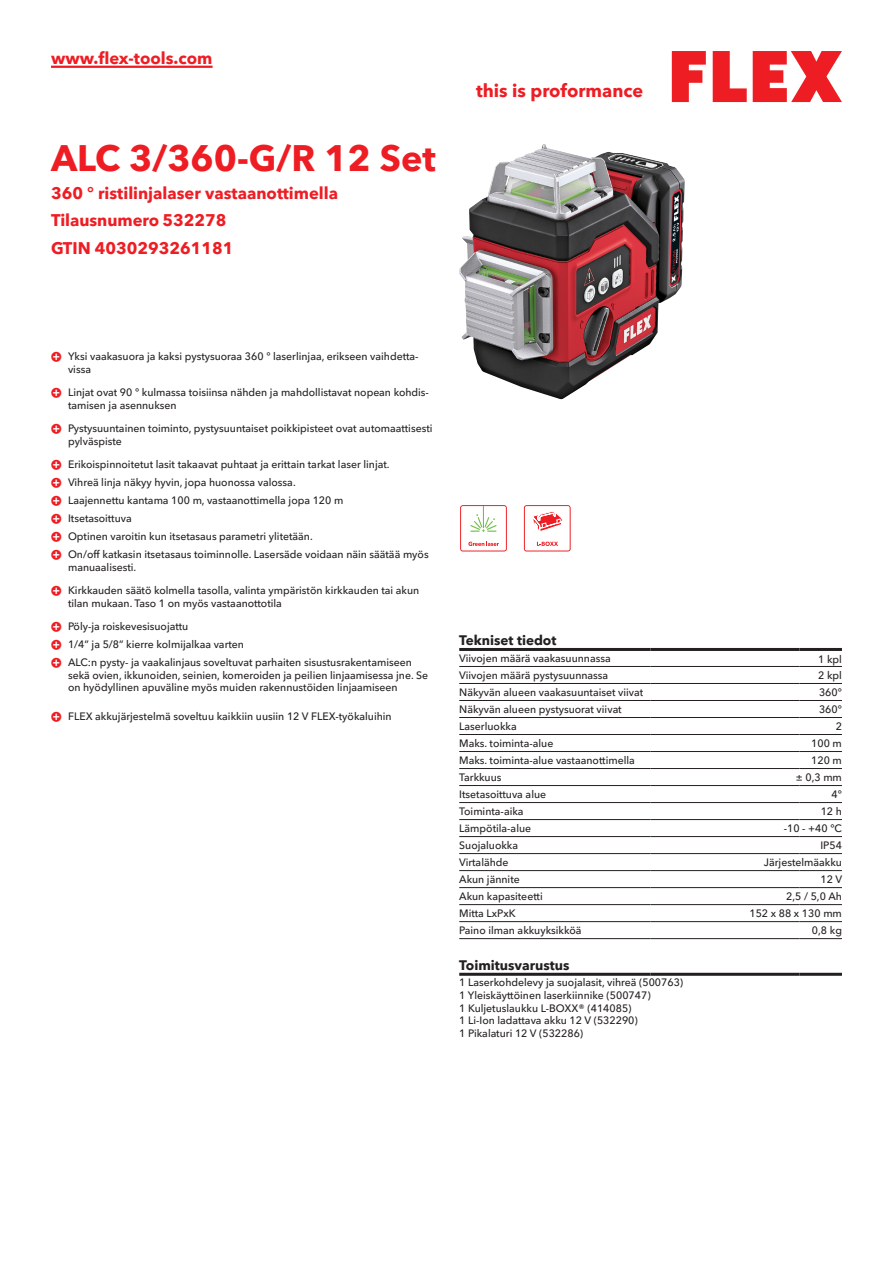
<style>
.page{position:relative;width:893px;height:1263px;background:#fff}
.page>*{position:absolute;margin:0;border:0;box-sizing:border-box;transform-origin:0 0}
.CB_AF_Product-name{font:700 36px "Avenir Next W1 G";color:#ee1d23}
.t1{font:700 18px "Avenir Next W1 G";color:#ee1d23}
.CB_AF_Product-short{font:700 16.5px "Avenir Next W1 G";color:#ee1d23}
.CB_AF_Order-number{font:700 16.5px "Avenir Next W1 G";color:#ee1d23}
.CB_AF_Table-headline{font:700 13.5px "Avenir Next W1 G";color:#231f20}
.CB_AF_Table-specific{font:500 10.5px/12.6px "Avenir Next W1 G";color:#231f20}
</style>
<div class="page">
<svg style="left:672px;top:51px;width:34px;height:51px"></svg>
<svg style="left:713px;top:51px;width:34px;height:51px"></svg>
<svg style="left:753px;top:51px;width:89px;height:51px"></svg>
<hr style="left:51px;top:66px;width:162px;height:2px;background:#ee1d23">
<img style="left:459px;top:144px;width:226px;height:255px">
<hr style="left:459px;top:666px;width:192px;height:1px;background:#231f20">
<hr style="left:651px;top:666px;width:148px;height:1px;background:#231f20">
<hr style="left:799px;top:666px;width:43px;height:1px;background:#231f20">
<hr style="left:459px;top:683px;width:192px;height:1px;background:#231f20">
<hr style="left:651px;top:683px;width:148px;height:1px;background:#231f20">
<hr style="left:799px;top:683px;width:43px;height:1px;background:#231f20">
<hr style="left:459px;top:700px;width:192px;height:1px;background:#231f20">
<hr style="left:651px;top:700px;width:148px;height:1px;background:#231f20">
<hr style="left:799px;top:700px;width:43px;height:1px;background:#231f20">
<hr style="left:459px;top:717px;width:192px;height:1px;background:#231f20">
<hr style="left:651px;top:717px;width:148px;height:1px;background:#231f20">
<hr style="left:799px;top:717px;width:43px;height:1px;background:#231f20">
<hr style="left:459px;top:734px;width:192px;height:1px;background:#231f20">
<hr style="left:651px;top:734px;width:148px;height:1px;background:#231f20">
<hr style="left:799px;top:734px;width:43px;height:1px;background:#231f20">
<hr style="left:459px;top:751px;width:192px;height:1px;background:#231f20">
<hr style="left:651px;top:751px;width:148px;height:1px;background:#231f20">
<hr style="left:799px;top:751px;width:43px;height:1px;background:#231f20">
<hr style="left:459px;top:768px;width:192px;height:1px;background:#231f20">
<hr style="left:651px;top:768px;width:148px;height:1px;background:#231f20">
<hr style="left:799px;top:768px;width:43px;height:1px;background:#231f20">
<hr style="left:459px;top:785px;width:192px;height:1px;background:#231f20">
<hr style="left:651px;top:785px;width:148px;height:1px;background:#231f20">
<hr style="left:799px;top:785px;width:43px;height:1px;background:#231f20">
<hr style="left:459px;top:802px;width:192px;height:1px;background:#231f20">
<hr style="left:651px;top:802px;width:148px;height:1px;background:#231f20">
<hr style="left:799px;top:802px;width:43px;height:1px;background:#231f20">
<hr style="left:459px;top:819px;width:192px;height:1px;background:#231f20">
<hr style="left:651px;top:819px;width:148px;height:1px;background:#231f20">
<hr style="left:799px;top:819px;width:43px;height:1px;background:#231f20">
<hr style="left:459px;top:836px;width:192px;height:1px;background:#231f20">
<hr style="left:651px;top:836px;width:148px;height:1px;background:#231f20">
<hr style="left:799px;top:836px;width:43px;height:1px;background:#231f20">
<hr style="left:459px;top:853px;width:192px;height:1px;background:#231f20">
<hr style="left:651px;top:853px;width:148px;height:1px;background:#231f20">
<hr style="left:799px;top:853px;width:43px;height:1px;background:#231f20">
<hr style="left:459px;top:870px;width:192px;height:1px;background:#231f20">
<hr style="left:651px;top:870px;width:148px;height:1px;background:#231f20">
<hr style="left:799px;top:870px;width:43px;height:1px;background:#231f20">
<hr style="left:459px;top:887px;width:192px;height:1px;background:#231f20">
<hr style="left:651px;top:887px;width:148px;height:1px;background:#231f20">
<hr style="left:799px;top:887px;width:43px;height:1px;background:#231f20">
<hr style="left:459px;top:904px;width:192px;height:1px;background:#231f20">
<hr style="left:651px;top:904px;width:148px;height:1px;background:#231f20">
<hr style="left:799px;top:904px;width:43px;height:1px;background:#231f20">
<hr style="left:459px;top:921px;width:192px;height:1px;background:#231f20">
<hr style="left:651px;top:921px;width:148px;height:1px;background:#231f20">
<hr style="left:799px;top:921px;width:43px;height:1px;background:#231f20">
<hr style="left:459px;top:938px;width:192px;height:1px;background:#231f20">
<hr style="left:651px;top:938px;width:148px;height:1px;background:#231f20">
<hr style="left:799px;top:938px;width:43px;height:1px;background:#231f20">
<hr style="left:459px;top:648px;width:192px;height:3px;background:#231f20">
<hr style="left:651px;top:648px;width:148px;height:3px;background:#231f20">
<hr style="left:799px;top:648px;width:43px;height:3px;background:#231f20">
<hr style="left:459px;top:973px;width:192px;height:3px;background:#231f20">
<hr style="left:651px;top:973px;width:148px;height:3px;background:#231f20">
<hr style="left:799px;top:973px;width:43px;height:3px;background:#231f20">
<svg style="left:460px;top:505px;width:47px;height:46px"></svg>
<svg style="left:524px;top:505px;width:47px;height:46px"></svg>
<h3 class="CB_AF_Product-short" style="left:51px;top:45px;width:163px">www.flex-tools.com</h3>
<p class="CB_AF_Product-name" style="left:51px;top:130px;width:386px">ALC 3/360-G/R 12 Set</p>
<p class="CB_AF_Product-short" style="left:51px;top:180px;width:288px">360 ° ristilinjalaser vastaanottimella</p>
<p class="CB_AF_Order-number" style="left:51px;top:207px;width:177px">Tilausnumero 532278</p>
<p class="CB_AF_Order-number" style="left:51px;top:235px;width:184px">GTIN 4030293261181</p>
<h2 class="t1" style="left:476px;top:77px;width:169px">this is proformance</h2>
<p class="CB_AF_Table-specific" style="left:68px;top:349px;width:352px">Yksi vaakasuora ja kaksi pystysuoraa 360 ° laserlinjaa, erikseen vaihdetta&shy;vissa</p>
<p class="CB_AF_Table-specific" style="left:68px;top:385px;width:362px">Linjat ovat 90 ° kulmassa toisiinsa nähden ja mahdollistavat nopean kohdis&shy;tamisen ja asennuksen</p>
<p class="CB_AF_Table-specific" style="left:68px;top:421px;width:366px">Pystysuuntainen toiminto, pystysuuntaiset poikkipisteet ovat automaattisesti pylväspiste</p>
<p class="CB_AF_Table-specific" style="left:68px;top:457px;width:323px">Erikoispinnoitetut lasit takaavat puhtaat ja erittain tarkat laser linjat.</p>
<p class="CB_AF_Table-specific" style="left:68px;top:475px;width:229px">Vihreä linja näkyy hyvin, jopa huonossa valossa.</p>
<p class="CB_AF_Table-specific" style="left:68px;top:493px;width:277px">Laajennettu kantama 100 m, vastaanottimella jopa 120 m</p>
<p class="CB_AF_Table-specific" style="left:68px;top:511px;width:65px">Itsetasoittuva</p>
<p class="CB_AF_Table-specific" style="left:68px;top:529px;width:246px">Optinen varoitin kun itsetasaus parametri ylitetään.</p>
<p class="CB_AF_Table-specific" style="left:68px;top:547px;width:362px">On/off katkasin itsetasaus toiminnolle. Lasersäde voidaan näin säätää myös manuaalisesti.</p>
<p class="CB_AF_Table-specific" style="left:68px;top:583px;width:353px">Kirkkauden säätö kolmella tasolla, valinta ympäristön kirkkauden tai akun tilan mukaan. Taso 1 on myös vastaanottotila</p>
<p class="CB_AF_Table-specific" style="left:68px;top:619px;width:122px">Pöly-ja roiskevesisuojattu</p>
<p class="CB_AF_Table-specific" style="left:68px;top:637px;width:177px">1/4” ja 5/8” kierre kolmijalkaa varten</p>
<p class="CB_AF_Table-specific" style="left:68px;top:655px;width:362px">ALC:n pysty- ja vaakalinjaus soveltuvat parhaiten sisustusrakentamiseen sekä ovien, ikkunoiden, seinien, komeroiden ja peilien linjaamisessa jne. Se on hyödyllinen apuväline myös muiden rakennustöiden linjaamiseen</p>
<p class="CB_AF_Table-specific" style="left:68px;top:709px;width:325px">FLEX akkujärjestelmä soveltuu kaikkiin uusiin 12 V FLEX-työkaluihin</p>
<p class="CB_AF_Table-headline" style="left:459px;top:630px;width:99px">Tekniset tiedot</p>
<p class="CB_AF_Table-specific" style="left:459px;top:651px;width:153px">Viivojen määrä vaakasuunnassa</p>
<p class="CB_AF_Table-specific" style="left:818px;top:652px;width:25px">1 kpl</p>
<p class="CB_AF_Table-specific" style="left:459px;top:668px;width:151px">Viivojen määrä pystysuunnassa</p>
<p class="CB_AF_Table-specific" style="left:818px;top:668px;width:25px">2 kpl</p>
<p class="CB_AF_Table-specific" style="left:459px;top:685px;width:186px">Näkyvän alueen vaakasuuntaiset viivat</p>
<p class="CB_AF_Table-specific" style="left:819px;top:685px;width:24px">360°</p>
<p class="CB_AF_Table-specific" style="left:459px;top:702px;width:164px">Näkyvän alueen pystysuorat viivat</p>
<p class="CB_AF_Table-specific" style="left:819px;top:702px;width:24px">360°</p>
<p class="CB_AF_Table-specific" style="left:459px;top:719px;width:59px">Laserluokka</p>
<p class="CB_AF_Table-specific" style="left:836px;top:719px;width:8px">2</p>
<p class="CB_AF_Table-specific" style="left:459px;top:736px;width:96px">Maks. toiminta-alue</p>
<p class="CB_AF_Table-specific" style="left:811px;top:736px;width:32px">100 m</p>
<p class="CB_AF_Table-specific" style="left:459px;top:753px;width:177px">Maks. toiminta-alue vastaanottimella</p>
<p class="CB_AF_Table-specific" style="left:811px;top:753px;width:32px">120 m</p>
<p class="CB_AF_Table-specific" style="left:459px;top:770px;width:44px">Tarkkuus</p>
<p class="CB_AF_Table-specific" style="left:796px;top:770px;width:48px">± 0,3 mm</p>
<p class="CB_AF_Table-specific" style="left:459px;top:787px;width:88px">Itsetasoittuva alue</p>
<p class="CB_AF_Table-specific" style="left:831px;top:787px;width:12px">4°</p>
<p class="CB_AF_Table-specific" style="left:459px;top:804px;width:66px">Toiminta-aika</p>
<p class="CB_AF_Table-specific" style="left:821px;top:804px;width:23px">12 h</p>
<p class="CB_AF_Table-specific" style="left:459px;top:821px;width:73px">Lämpötila-alue</p>
<p class="CB_AF_Table-specific" style="left:784px;top:821px;width:60px">-10 - +40 °C</p>
<p class="CB_AF_Table-specific" style="left:459px;top:838px;width:60px">Suojaluokka</p>
<p class="CB_AF_Table-specific" style="left:820px;top:838px;width:23px">IP54</p>
<p class="CB_AF_Table-specific" style="left:459px;top:855px;width:51px">Virtalähde</p>
<p class="CB_AF_Table-specific" style="left:764px;top:855px;width:79px">Järjestelmäakku</p>
<p class="CB_AF_Table-specific" style="left:459px;top:872px;width:62px">Akun jännite</p>
<p class="CB_AF_Table-specific" style="left:820px;top:872px;width:23px">12 V</p>
<p class="CB_AF_Table-specific" style="left:459px;top:889px;width:85px">Akun kapasiteetti</p>
<p class="CB_AF_Table-specific" style="left:786px;top:889px;width:57px">2,5 / 5,0 Ah</p>
<p class="CB_AF_Table-specific" style="left:459px;top:906px;width:58px">Mitta LxPxK</p>
<p class="CB_AF_Table-specific" style="left:749px;top:906px;width:94px">152 x 88 x 130 mm</p>
<p class="CB_AF_Table-specific" style="left:459px;top:923px;width:124px">Paino ilman akkuyksikköä</p>
<p class="CB_AF_Table-specific" style="left:812px;top:923px;width:32px">0,8 kg</p>
<p class="CB_AF_Table-headline" style="left:459px;top:954px;width:112px">Toimitusvarustus</p>
<p class="CB_AF_Table-specific" style="left:459px;top:975px;width:225px">1 Laserkohdelevy ja suojalasit, vihreä (500763)<br>1 Yleiskäyttöinen laserkiinnike (500747)<br>1 Kuljetuslaukku L-BOXX® (414085)<br>1 Li-Ion ladattava akku 12 V (532290)<br>1 Pikalaturi 12 V (532286)</p>
</div>
